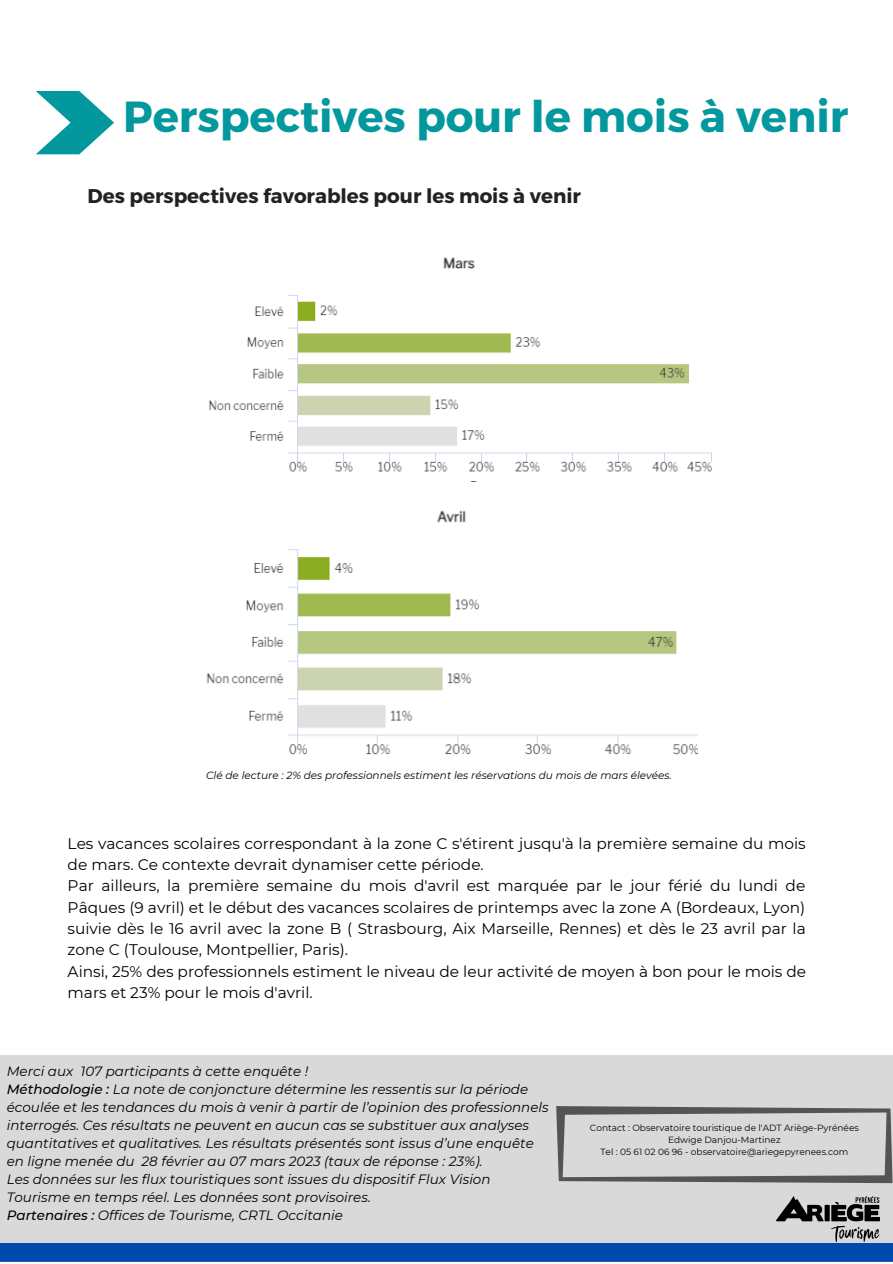
<style>
.page{position:relative;width:893px;height:1264px;background:#fff}
.page>*{position:absolute;margin:0;border:0;box-sizing:border-box;transform-origin:0 0}
.t1{font:700 43.5px "Montserrat";color:#03989e}
.t2{font:700 19.8px "Montserrat";color:#222}
.t3{font:15.45px/21.3px "Montserrat";color:#000}
.t4{font:italic 13.5px/18px "Montserrat";color:#000}
.t5{font:italic 10.5px "Montserrat";color:#000}
.t6{font:9px/12px "Montserrat";color:#000;text-align:center}
.s1{font-weight:500}
</style>
<div class="page">
<svg style="left:36px;top:91px;width:78px;height:63px"></svg>
<div style="left:0;top:1242px;width:892px;height:19px;background:#004aad"></div>
<div style="left:0;top:1055px;width:892px;height:187px;background:#d9d9d9"></div>
<svg style="left:556px;top:1106px;width:336px;height:77px"></svg>
<img style="left:776px;top:1196px;width:103px;height:45px">
<img style="left:209px;top:257px;width:502px;height:215px">
<img style="left:206px;top:510px;width:491px;height:245px">
<h1 class="t1" style="left:123px;top:88px;width:726px">Perspectives pour le mois à venir</h1>
<h2 class="t2" style="left:88px;top:183px;width:495px">Des perspectives favorables pour les mois à venir</h2>
<p class="t5" style="left:206px;top:768px;width:467px">Clé de lecture : 2% des professionnels estiment les réservations du mois de mars élevées.</p>
<p class="t3" style="left:68px;top:832px;width:740px">Les vacances scolaires correspondant à la zone C s'étirent jusqu'à la première semaine du mois de mars. Ce contexte devrait dynamiser cette période.<br>Par ailleurs, la première semaine du mois d'avril est marquée par le jour férié du lundi de Pâques (9 avril) et le début des vacances scolaires de printemps avec la zone A (Bordeaux, Lyon) suivie dès le 16 avril avec la zone B ( Strasbourg, Aix Marseille, Rennes) et dès le 23 avril par la zone C (Toulouse, Montpellier, Paris).<br>Ainsi, 25% des professionnels estiment le niveau de leur activité de moyen à bon pour le mois de mars et 23% pour le mois d'avril.</p>
<p class="t4" style="left:7px;top:1062px;width:543px">Merci aux 107 participants à cette enquête !<br><span class="s1">Méthodologie :</span> La note de conjoncture détermine les ressentis sur la période écoulée et les tendances du mois à venir à partir de l’opinion des professionnels interrogés. Ces résultats ne peuvent en aucun cas se substituer aux analyses quantitatives et qualitatives. Les résultats présentés sont issus d’une enquête en ligne menée du 28 février au 07 mars 2023 (taux de réponse : 23%).<br>Les données sur les flux touristiques sont issues du dispositif Flux Vision Tourisme en temps réel. Les données sont provisoires.<br><span class="s1">Partenaires :</span> Offices de Tourisme, CRTL Occitanie</p>
<p class="t6" style="left:590px;top:1121px;width:270px">Contact : Observatoire touristique de l'ADT Ariège-Pyrénées<br>Edwige Danjou-Martinez<br>Tel : 05 61 02 06 96 - observatoire@ariegepyrenees.com</p>
</div>
